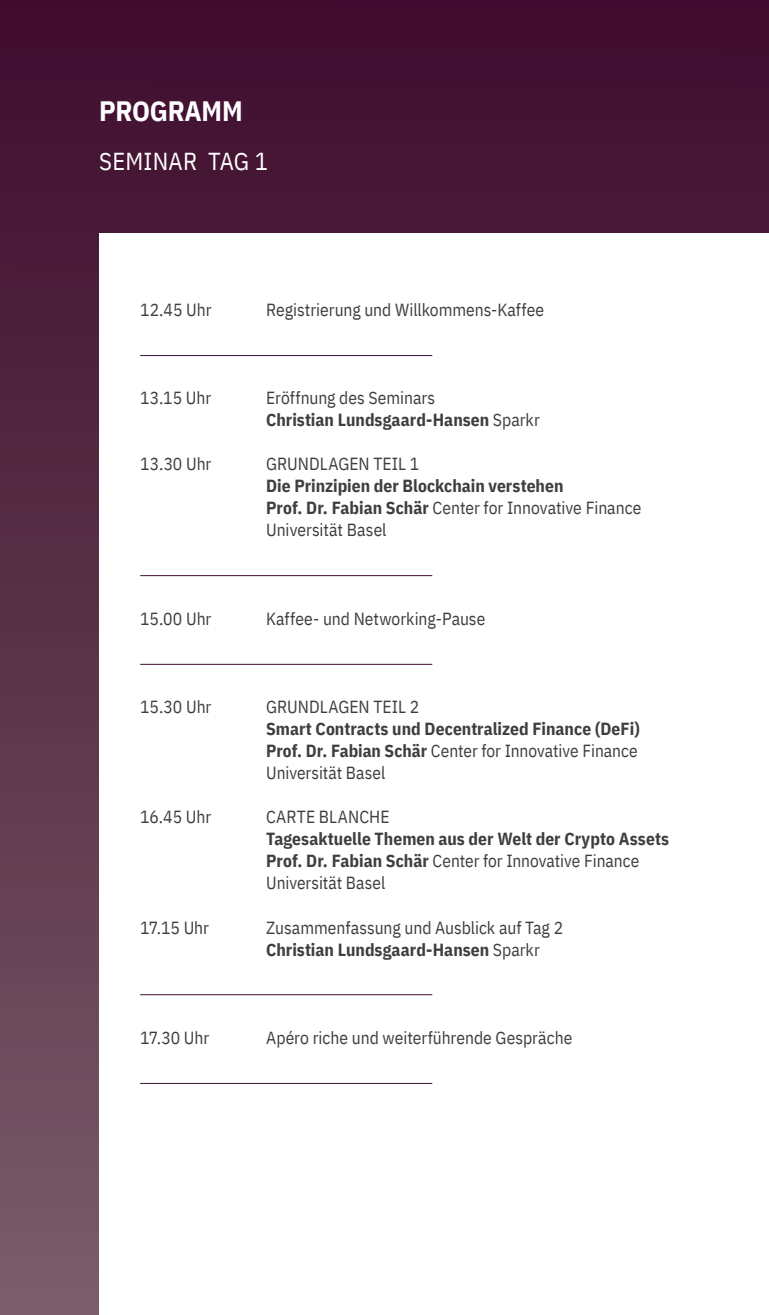
<style>
.page{position:relative;width:769px;height:1315px;background:#fff}
.page>*{position:absolute;margin:0;border:0;box-sizing:border-box;transform-origin:0 0}
.t1{font:700 28px "IBM Plex Sans Cond";letter-spacing:-.01em;color:#fff}
.Titel_Front_BOLD_VER{font:24.5px "IBM Plex Sans Cond";letter-spacing:.01em;color:#fff}
.Programm_REGULAR_Zei{font:17.5px/22.1px "IBM Plex Sans Cond";color:#3e3e3f}
.Programm_REGULAR_Zei-2{font:700 17.5px/22.1px "IBM Plex Sans Cond";color:#3e3e3f}
.Prgramm_REGULAR_mit{font:17.5px "IBM Plex Sans Cond";color:#3e3e3f}
.Programm_BOLD_Zeilen{font:17.5px/22.1px "IBM Plex Sans Cond";color:#3e3e3f}
.Programm_REGULAR_Lin{font:17.5px "IBM Plex Sans Cond";letter-spacing:-.005em;color:#3e3e3f}
.s1{font-weight:400}
.s2{font-weight:700}
</style>
<div class="page">
<div style="left:0;top:0;width:769px;height:1315px;background:linear-gradient(to bottom,#3d0b2c,#795d68)"></div>
<div style="left:99px;top:233px;width:670px;height:1082px;background:#fff"></div>
<hr style="left:140px;top:355px;width:292px;height:1px;background:#3f0c2f">
<hr style="left:140px;top:575px;width:292px;height:1px;background:#3f0c2f">
<hr style="left:140px;top:664px;width:292px;height:1px;background:#3f0c2f">
<hr style="left:140px;top:994px;width:292px;height:1px;background:#3f0c2f">
<hr style="left:140px;top:1083px;width:292px;height:1px;background:#3f0c2f">
<h1 class="t1" style="left:99px;top:89px;width:145px">PROGRAMM</h1>
<p class="Titel_Front_BOLD_VER" style="left:99px;top:143px;width:170px">SEMINAR TAG 1</p>
<p class="Programm_REGULAR_Lin" style="left:140px;top:296px;width:73px">12.45 Uhr</p>
<p class="Programm_REGULAR_Lin" style="left:266px;top:296px;width:279px">Registrierung und Willkommens-Kaffee</p>
<p class="Programm_REGULAR_Zei" style="left:140px;top:385px;width:73px">13.15 Uhr</p>
<p class="Programm_REGULAR_Zei" style="left:266px;top:385px;width:171px">Eröffnung des Seminars</p>
<p class="Programm_REGULAR_Zei-2" style="left:266px;top:407px;width:275px">Christian Lundsgaard-Hansen <span class="s1">Sparkr</span></p>
<p class="Programm_REGULAR_Zei" style="left:140px;top:451px;width:73px">13.30 Uhr</p>
<p class="Programm_REGULAR_Zei-2" style="left:266px;top:451px;width:299px"><span class="s1">GRUNDLAGEN TEIL 1<br></span>Die Prinzipien der Blockchain verstehen</p>
<p class="Programm_BOLD_Zeilen" style="left:266px;top:496px;width:377px"><span class="s2">Prof. Dr. Fabian Schär</span> Center for Innovative Finance<br>Universität Basel</p>
<p class="Prgramm_REGULAR_mit" style="left:140px;top:605px;width:73px">15.00 Uhr</p>
<p class="Prgramm_REGULAR_mit" style="left:266px;top:605px;width:221px">Kaffee- und Networking-Pause</p>
<p class="Programm_REGULAR_Zei" style="left:140px;top:694px;width:73px">15.30 Uhr</p>
<p class="Programm_REGULAR_Zei-2" style="left:266px;top:694px;width:375px"><span class="s1">GRUNDLAGEN TEIL 2<br></span>Smart Contracts und Decentralized Finance (DeFi)</p>
<p class="Programm_REGULAR_Zei" style="left:266px;top:738px;width:373px"><span class="s2">Prof. Dr. Fabian Schär</span> Center for Innovative Finance<br>Universität Basel</p>
<p class="Programm_REGULAR_Zei" style="left:140px;top:804px;width:73px">16.45 Uhr</p>
<p class="Programm_REGULAR_Zei" style="left:266px;top:804px;width:125px">CARTE BLANCHE</p>
<p class="Programm_REGULAR_Zei-2" style="left:266px;top:826px;width:404px">Tagesaktuelle Themen aus der Welt der Crypto Assets</p>
<p class="Programm_REGULAR_Zei" style="left:266px;top:848px;width:375px"><span class="s2">Prof. Dr. Fabian Schär</span> Center for Innovative Finance<br>Universität Basel</p>
<p class="Programm_REGULAR_Zei" style="left:140px;top:914px;width:70px">17.15 Uhr</p>
<p class="Programm_REGULAR_Zei" style="left:266px;top:914px;width:298px">Zusammenfassung und Ausblick auf Tag 2</p>
<p class="Programm_REGULAR_Zei-2" style="left:266px;top:937px;width:275px">Christian Lundsgaard-Hansen <span class="s1">Sparkr</span></p>
<p class="Prgramm_REGULAR_mit" style="left:140px;top:1024px;width:71px">17.30 Uhr</p>
<p class="Prgramm_REGULAR_mit" style="left:266px;top:1024px;width:308px">Apéro riche und weiterführende Gespräche</p>
</div>
